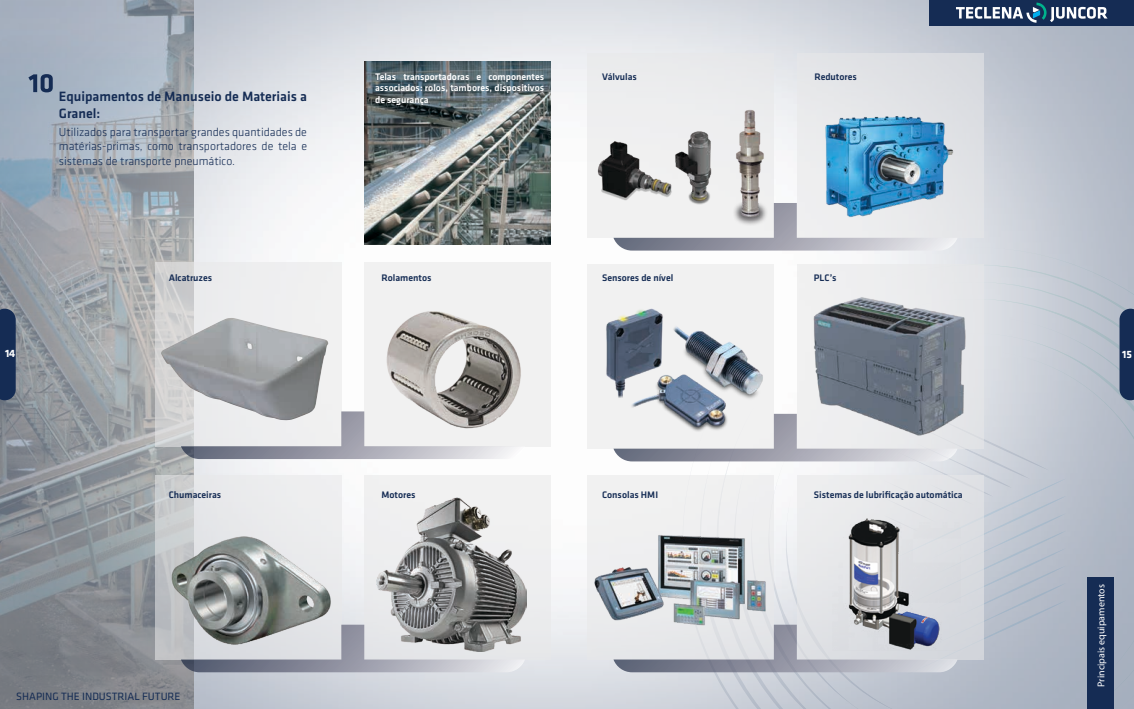
<style>
.page{position:relative;width:1134px;height:709px;background:#fff}
.page>*{position:absolute;margin:0;border:0;box-sizing:border-box;transform-origin:0 0}
.t1{font:500 14px/16.8px "Klavika";color:#152c54}
.t2{font:300 12px/14.4px "Klavika";color:#152c54;text-align:justify}
.t3{font:11px "Klavika";color:#152c54}
.t4{font:700 11px "Klavika";color:#fff}
.t5{font:10px "Myriad Pro";color:#fff}
.t6{font:500 9.8px "Klavika";color:#152c54}
.t7{font:500 9.8px/11.8px "Klavika";color:#fff;text-align:justify}
</style>
<div class="page">
<img style="left:0;top:1px;width:1134px;height:708px">
<div style="left:588px;top:54px;width:186px;height:184px;background:#e8e8e9"></div>
<div style="left:797px;top:54px;width:186px;height:184px;background:#e0e1e5"></div>
<svg style="left:28px;top:74px;width:25px;height:18px"></svg>
<img style="left:364px;top:62px;width:187px;height:182px">
<svg style="left:155px;top:475px;width:187px;height:184px;background:#dedfe1"></svg>
<div style="left:364px;top:475px;width:187px;height:184px;background:#f0f0f0"></div>
<svg style="left:181px;top:624px;width:344px;height:48px"></svg>
<svg style="left:155px;top:262px;width:187px;height:184px;fill:#eeeeef"></svg>
<div style="left:364px;top:262px;width:187px;height:184px;background:#f1f1f1"></div>
<svg style="left:181px;top:411px;width:344px;height:48px"></svg>
<div style="left:588px;top:475px;width:186px;height:184px;background:#f1f1f1"></div>
<div style="left:588px;top:264px;width:186px;height:184px;background:#f1f1f1"></div>
<img style="left:161px;top:318px;width:168px;height:102px">
<img style="left:374px;top:311px;width:150px;height:122px">
<img style="left:169px;top:525px;width:163px;height:133px">
<img style="left:377px;top:498px;width:149px;height:153px">
<img style="left:586px;top:97px;width:178px;height:128px">
<img style="left:584px;top:295px;width:29px;height:144px">
<img style="left:585px;top:530px;width:28px;height:116px">
<img style="left:805px;top:114px;width:148px;height:89px">
<div style="left:929px;top:0;width:205px;height:25px;background:#152c54"></div>
<svg style="left:956px;top:3px;width:151px;height:20px"></svg>
<svg style="left:0;top:309px;width:16px;height:91px"></svg>
<svg style="left:613px;top:203px;width:521px;height:506px"></svg>
<p class="t1" style="left:59px;top:88px;width:250px">Equipamentos de Manuseio de Materiais a<br>Granel:</p>
<p class="t2" style="left:59px;top:125px;width:250px">Utilizados para transportar grandes quantidades de matérias-primas, como transportadores de tela e sistemas de transporte pneumático.</p>
<p class="t7" style="left:375px;top:71px;width:171px">Telas transportadoras e componentes associados: rolos, tambores, dispositivos de segurança</p>
<p class="t6" style="left:169px;top:273px;width:45px">Alcatruzes</p>
<p class="t6" style="left:381px;top:273px;width:51px">Rolamentos</p>
<p class="t6" style="left:602px;top:71px;width:36px">Válvulas</p>
<p class="t6" style="left:814px;top:71px;width:44px">Redutores</p>
<p class="t6" style="left:602px;top:273px;width:73px">Sensores de nível</p>
<p class="t6" style="left:814px;top:273px;width:24px">PLC’s</p>
<p class="t4" style="left:5px;top:347px;width:12px">14</p>
<p class="t4" style="left:1122px;top:348px;width:11px">15</p>
<p class="t6" style="left:169px;top:489px;width:54px">Chumaceiras</p>
<p class="t6" style="left:382px;top:489px;width:36px">Motores</p>
<p class="t3" style="left:16px;top:690px;width:166px">SHAPING THE INDUSTRIAL FUTURE</p>
<p class="t6" style="left:602px;top:489px;width:58px">Consolas HMI</p>
<p class="t6" style="left:814px;top:489px;width:150px">Sistemas de lubrificação automática</p>
<p class="t5" style="left:1095px;top:687px;width:104px;rotate:-90deg">Principais equipamentos</p>
</div>
